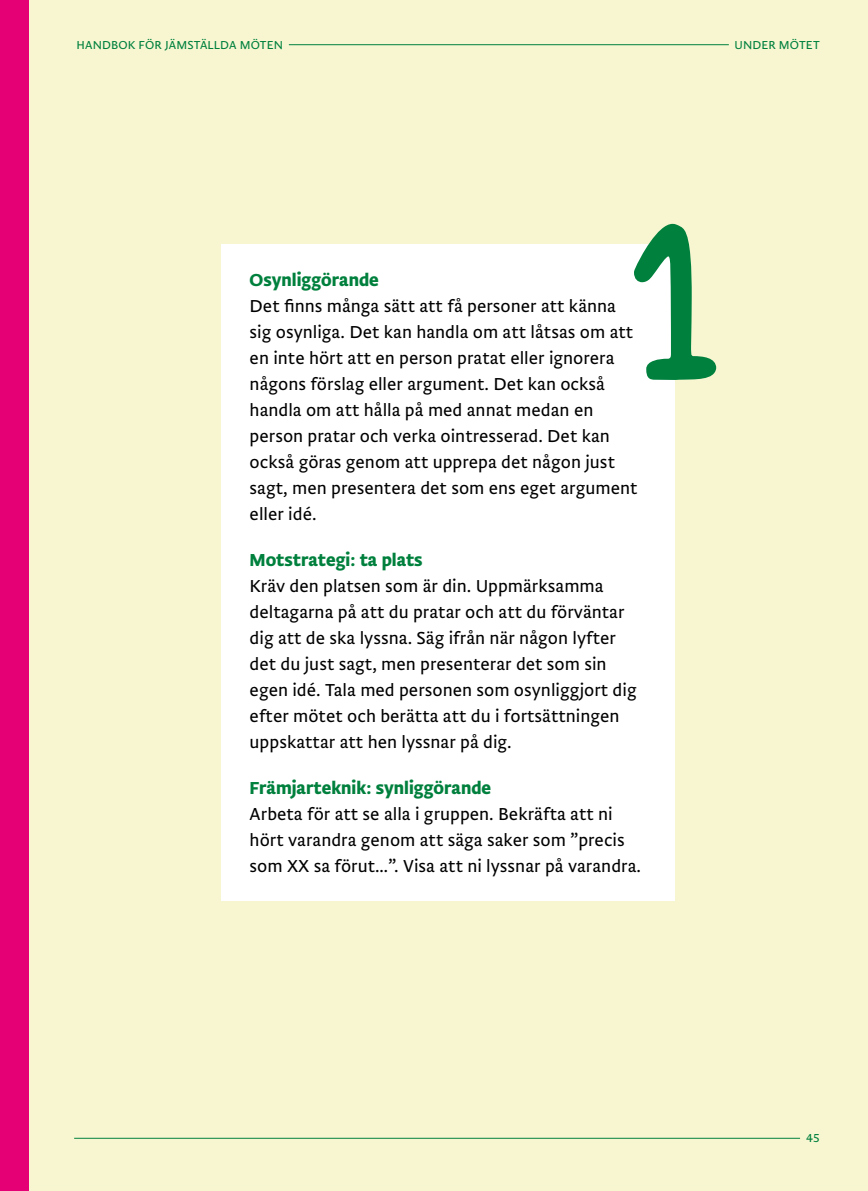
<style>
.page{position:relative;width:868px;height:1191px;background:#fff}
.page>*{position:absolute;margin:0;border:0;box-sizing:border-box;transform-origin:0 0}
.t1{font:300 18px/26px "Brioni Sanst Std";color:#000}
.t2{font:700 18px "Brioni Sans Std";color:#00803d}
.t3{font:300 12px "Brioni Sanst Std";letter-spacing:.01em;color:#00803d}
</style>
<div class="page">
<div style="left:0;top:0;width:867px;height:1191px;background:#f7f6d1"></div>
<hr style="left:74px;top:1138px;width:726px;height:1px;background:#00803d">
<div style="left:221px;top:244px;width:454px;height:656px;background:#fff"></div>
<hr style="left:289px;top:44px;width:439px;height:1px;background:#00803d">
<svg style="left:634px;top:224px;width:82px;height:156px"></svg>
<div style="left:0;top:0;width:28px;height:1191px;background:#e60076"></div>
<p class="t3" style="left:77px;top:37px;width:208px">HANDBOK FÖR JÄMSTÄLLDA MÖTEN</p>
<p class="t3" style="left:734px;top:37px;width:87px">UNDER MÖTET</p>
<p class="t2" style="left:249px;top:266px;width:131px">Osynliggörande</p>
<p class="t1" style="left:249px;top:292px;width:389px">Det finns många sätt att få personer att känna sig osynliga. Det kan handla om att låtsas om att en inte hört att en person pratat eller ignorera någons förslag eller argument. Det kan också handla om att hålla på med annat medan en person pratar och verka ointresserad. Det kan också göras genom att upprepa det någon just sagt, men presentera det som ens eget argument eller idé.</p>
<p class="t2" style="left:249px;top:546px;width:174px">Motstrategi: ta plats</p>
<p class="t1" style="left:249px;top:572px;width:388px">Kräv den platsen som är din. Uppmärksamma deltagarna på att du pratar och att du förväntar dig att de ska lyssna. Säg ifrån när någon lyfter det du just sagt, men presenterar det som sin egen idé. Tala med personen som osynliggjort dig efter mötet och berätta att du i fortsättningen uppskattar att hen lyssnar på dig.</p>
<p class="t2" style="left:249px;top:774px;width:243px">Främjarteknik: synliggörande</p>
<p class="t1" style="left:249px;top:800px;width:393px">Arbeta för att se alla i gruppen. Bekräfta att ni hört varandra genom att säga saker som ”precis som XX sa förut…”. Visa att ni lyssnar på varandra.</p>
<p class="t3" style="left:806px;top:1129px;width:15px">45</p>
</div>
